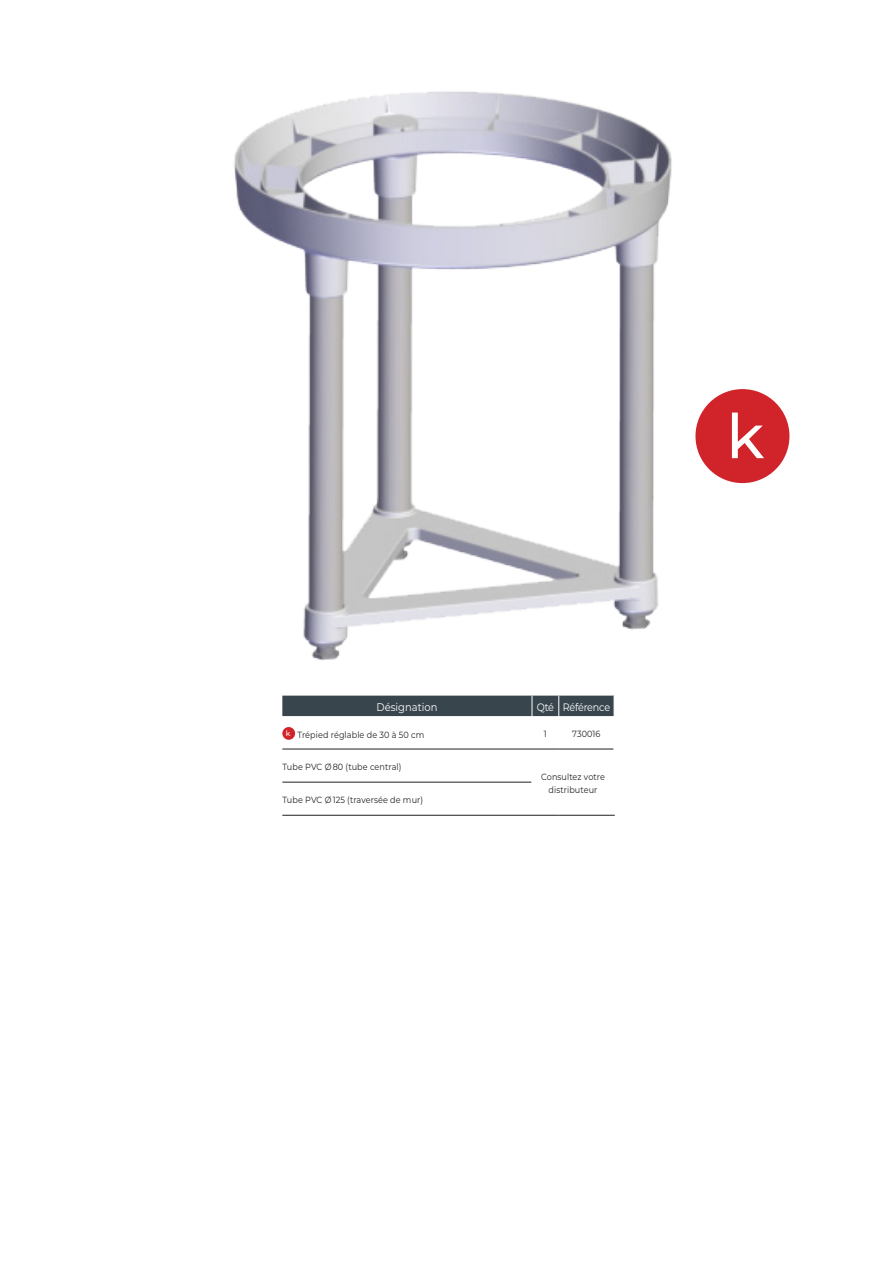
<style>
.page{position:relative;width:893px;height:1263px;background:#fff}
.page>*{position:absolute;margin:0;border:0;box-sizing:border-box;transform-origin:0 0}
.t1{font:500 61.5px "Montserrat";color:#fff}
.t2{font:11.1px "Montserrat";color:#fff;scale:.9 1}
.t3{font:10.8px "Montserrat";letter-spacing:-.02em;color:#fff;scale:.89 1}
.t4{font:9px/12.1px "Montserrat";letter-spacing:.01em;color:#231f20;text-align:center;scale:.9 1}
.t5{font:500 7.5px "Montserrat";color:#fff}
</style>
<div class="page">
<div style="left:282px;top:696px;width:332px;height:20px;background:#38454d"></div>
<hr style="left:282px;top:749px;width:250px;height:1px;background:#231f20">
<svg style="left:532px;top:749px;width:27px;height:1px"></svg>
<hr style="left:559px;top:749px;width:54px;height:1px;background:#231f20">
<hr style="left:282px;top:782px;width:249px;height:1px;background:#231f20">
<hr style="left:282px;top:815px;width:250px;height:1px;background:#231f20">
<svg style="left:532px;top:815px;width:27px;height:1px"></svg>
<hr style="left:559px;top:815px;width:56px;height:1px;background:#231f20">
<div style="left:282px;top:727px;width:13px;height:13px;background:#d1232a;border-radius:50%"></div>
<div style="left:695px;top:389px;width:94px;height:94px;background:#d1232a;border-radius:50%"></div>
<img style="left:234px;top:91px;width:438px;height:569px">
<p class="t2" style="left:376px;top:700px;width:69px">Désignation</p>
<p class="t3" style="left:537px;top:700px;width:21px">Qté</p>
<p class="t3" style="left:563px;top:700px;width:55px">Référence</p>
<p class="t5" style="left:286px;top:728px;width:6px">k</p>
<p class="t4" style="left:297px;top:728px;width:143px">Trépied réglable de 30 à 50 cm</p>
<p class="t4" style="left:544px;top:727px;width:5px">1</p>
<p class="t4" style="left:572px;top:727px;width:33px">730016</p>
<p class="t4" style="left:282px;top:760px;width:134px">Tube PVC Ø 80 (tube central)</p>
<p class="t4" style="left:541px;top:771px;width:72px">Consultez votre distributeur</p>
<p class="t4" style="left:282px;top:793px;width:158px">Tube PVC Ø 125 (traversée de mur)</p>
<p class="t1" style="left:726px;top:393px;width:39px">k</p>
</div>
